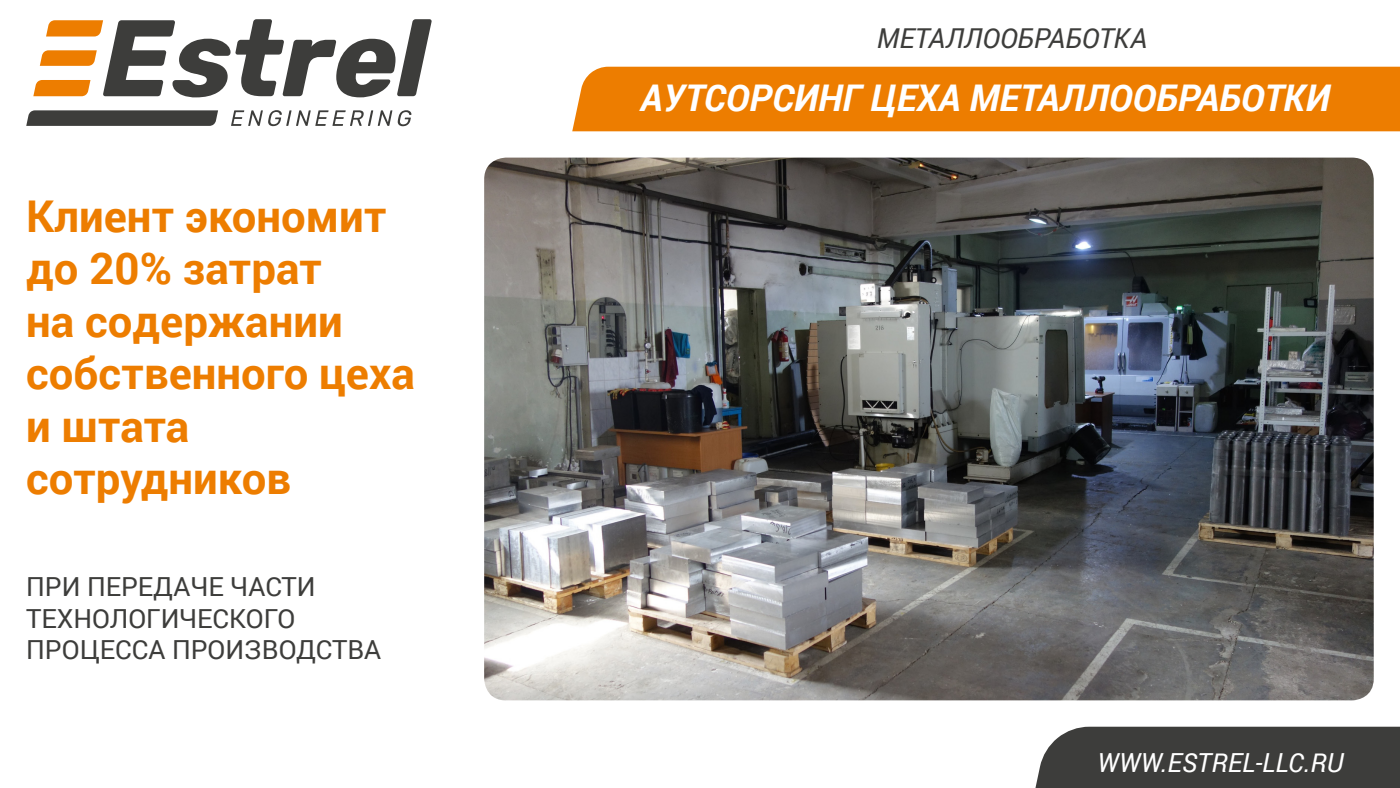
<style>
.page{position:relative;width:1400px;height:788px;background:#fff}
.page>*{position:absolute;margin:0;border:0;box-sizing:border-box;transform-origin:0 0}
.Стиль_абзаца_3{font:700 43.75px/52.5px "Roboto";color:#ed7d00}
.t1{font:italic 700 36.75px "Roboto";color:#fff}
.t2{font:italic 27.39px "Roboto";color:#3d3d3b}
.Стиль_абзаца_4{font:26.25px/31.5px "Roboto";color:#3d3d3b}
.t3{font:italic 26.25px "Roboto";color:#fff}
</style>
<div class="page">
<svg style="left:231px;top:110px;width:161px;height:16px"></svg>
<svg style="left:398px;top:110px;width:13px;height:16px"></svg>
<div style="left:1035px;top:726px;width:365px;height:62px;background:#3d3d3b"></div>
<svg style="left:26px;top:110px;width:192px;height:16px;background:#464644"></svg>
<div style="left:572px;top:67px;width:828px;height:64px;background:#ed7d00"></div>
<svg style="left:33px;top:19px;width:399px;height:78px"></svg>
<img style="left:484px;top:158px;width:890px;height:542px">
<p class="Стиль_абзаца_3" style="left:26px;top:188px;width:390px">Клиент экономит до 20% затрат<br>на содержании собственного цеха и штата сотрудников</p>
<p class="Стиль_абзаца_4" style="left:26px;top:570px;width:356px">ПРИ ПЕРЕДАЧЕ ЧАСТИ<br>ТЕХНОЛОГИЧЕСКОГО<br>ПРОЦЕССА ПРОИЗВОДСТВА</p>
<p class="t2" style="left:877px;top:19px;width:272px">МЕТАЛЛООБРАБОТКА</p>
<p class="t1" style="left:640px;top:72px;width:691px">АУТСОРСИНГ ЦЕХА МЕТАЛЛООБРАБОТКИ</p>
<p class="t3" style="left:1097px;top:744px;width:247px">WWW.ESTREL-LLC.RU</p>
</div>
